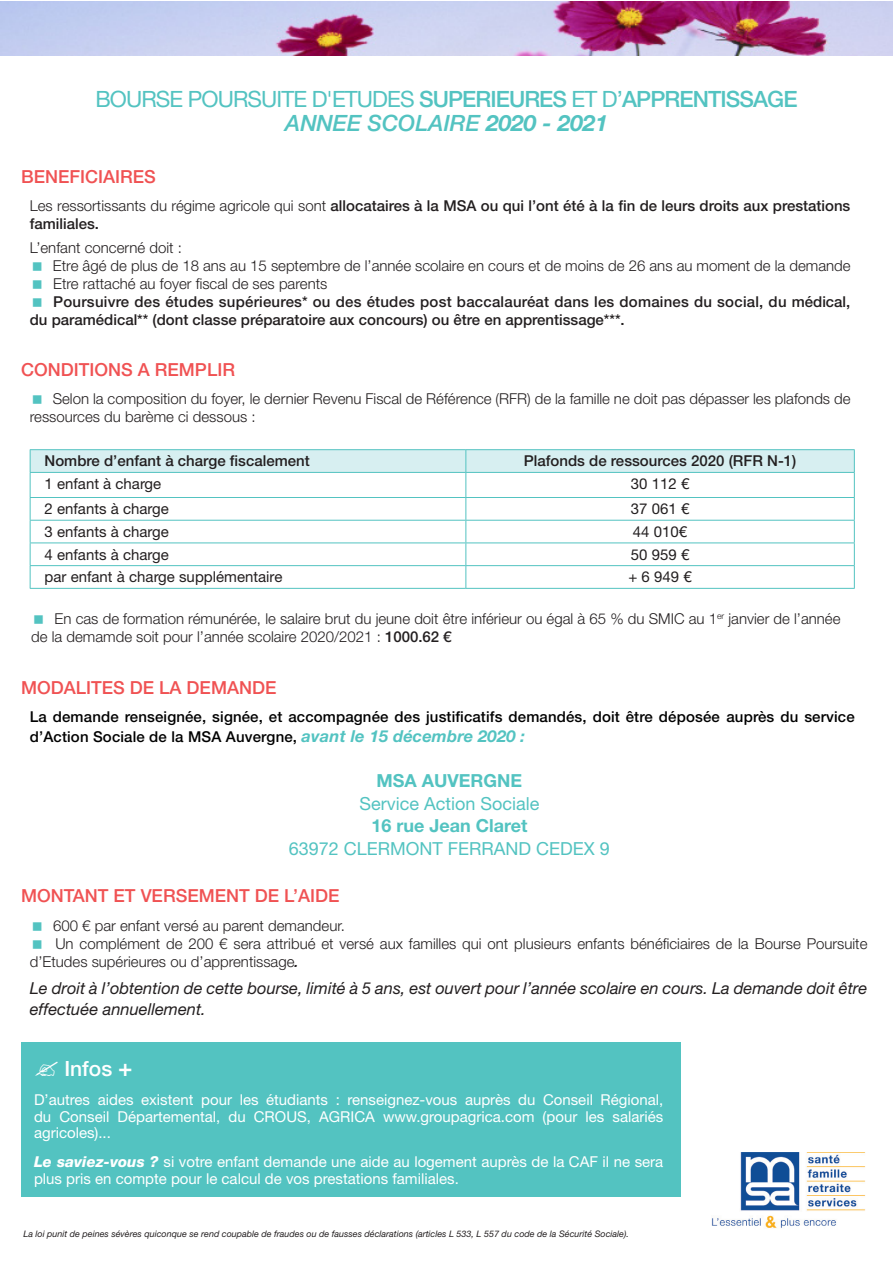
<style>
.page{position:relative;width:893px;height:1263px;background:#fff}
.page>*{position:absolute;margin:0;border:0;box-sizing:border-box;transform-origin:0 0}
.t1{font:22.5px "Helvetica Neue LT Std";letter-spacing:-.04em;color:#53c3c1}
.t2{font:italic 500 22.5px "Helvetica Neue LT Std";color:#53c3c1}
.t3{font:500 21px "Helvetica Neue LT Std";color:#fff}
.t4{font:500 18px "Helvetica Neue LT Std";color:#f05253}
.t5{font:18px "Helvetica Neue LT Std";color:#53c3c1}
.t6{font:700 18px "Helvetica Neue LT Std";color:#53c3c1}
.t7{font:italic 16.5px/21px "Helvetica Neue LT Std";color:#231f20}
.t8{font:300 15px/18px "Helvetica Neue LT Std";color:#231f20}
.t9{font:500 15px/18px "Helvetica Neue LT Std";color:#231f20}
.t10{font:15px/16.5px "Helvetica Neue LT Std";color:#fff;text-align:justify}
.t11{font:500 15px/19.5px "Helvetica Neue LT Std";letter-spacing:.01em;color:#000}
.t12{font:15px "Helvetica Neue LT Std";color:#231f20}
.t13{font:italic 9px "Helvetica Neue LT Std";color:#231f20}
.s1{font-weight:500}
.s2{font-weight:700}
.s3{font-weight:300}
.s4{font-weight:700;font-style:italic;font-size:16.5px;color:#53c3c1}
.s5{font-weight:500;font-style:italic}
.s6{font-size:24px}
.s7{font-weight:800;font-style:italic}
</style>
<div class="page">
<div style="left:21px;top:1042px;width:659px;height:155px;background:#53c3c1"></div>
<img style="left:0;top:1px;width:893px;height:54px">
<img style="left:711px;top:1152px;width:155px;height:76px">
<hr style="left:30px;top:588px;width:436px;height:1px;background:#53c3c1">
<hr style="left:466px;top:588px;width:389px;height:1px;background:#53c3c1">
<hr style="left:30px;top:449px;width:436px;height:1px;background:#53c3c1">
<hr style="left:466px;top:449px;width:389px;height:1px;background:#53c3c1">
<svg style="left:30px;top:450px;width:825px;height:138px"></svg>
<hr style="left:466px;top:472px;width:389px;height:1px;background:#53c3c1">
<p class="t1" style="left:95px;top:86px;width:704px">BOURSE POURSUITE D'ETUDES <span class="s1">SUPERIEURES</span> ET D’<span class="s1">APPRENTISSAGE</span></p>
<p class="t2" style="left:285px;top:110px;width:325px">ANNEE SCOLAIRE <span class="s2">2020 - 2021</span></p>
<p class="t4" style="left:21px;top:166px;width:136px">BENEFICIAIRES</p>
<p class="t9" style="left:30px;top:196px;width:822px"><span class="s3">Les ressortissants du régime agricole qui sont</span> allocataires à la MSA ou qui l’ont été à la fin de leurs droits aux prestations familiales.</p>
<p class="t8" style="left:30px;top:238px;width:154px">L’enfant concerné doit :</p>
<p class="t8" style="left:53px;top:256px;width:799px">Etre âgé de plus de 18 ans au 15 septembre de l’année scolaire en cours et de moins de 26 ans au moment de la demande</p>
<p class="t8" style="left:53px;top:274px;width:276px">Etre rattaché au foyer fiscal de ses parents</p>
<p class="t9" style="left:30px;top:292px;width:822px;text-indent:24px">Poursuivre des études supérieures* ou des études post baccalauréat dans les domaines du social, du médical, du paramédical** (dont classe préparatoire aux concours) ou être en apprentissage***.</p>
<p class="t4" style="left:21px;top:359px;width:215px">CONDITIONS A REMPLIR</p>
<p class="t8" style="left:30px;top:389px;width:822px;text-indent:23px">Selon la composition du foyer, le dernier Revenu Fiscal de Référence (RFR) de la famille ne doit pas dépasser les plafonds de ressources du barème ci dessous :</p>
<p class="t9" style="left:45px;top:452px;width:267px">Nombre d’enfant à charge fiscalement</p>
<p class="t9" style="left:524px;top:452px;width:274px">Plafonds de ressources 2020 (RFR N-1)</p>
<p class="t12" style="left:45px;top:475px;width:118px">1 enfant à charge</p>
<p class="t12" style="left:631px;top:475px;width:60px">30 112 €</p>
<p class="t12" style="left:45px;top:500px;width:126px">2 enfants à charge</p>
<p class="t12" style="left:631px;top:500px;width:60px">37 061 €</p>
<p class="t12" style="left:45px;top:523px;width:126px">3 enfants à charge</p>
<p class="t12" style="left:633px;top:523px;width:56px">44 010€</p>
<p class="t12" style="left:45px;top:545px;width:126px">4 enfants à charge</p>
<p class="t12" style="left:631px;top:545px;width:60px">50 959 €</p>
<p class="t12" style="left:45px;top:568px;width:239px">par enfant à charge supplémentaire</p>
<p class="t12" style="left:628px;top:568px;width:65px">+ 6 949 €</p>
<p class="t8" style="left:31px;top:609px;width:811px;text-indent:23px">En cas de formation rémunérée, le salaire brut du jeune doit être inférieur ou égal à 65 % du SMIC au 1<sup>er</sup> janvier de l’année de la demamde soit pour l’année scolaire 2020/2021 : <span class="s1">1000.62 €</span></p>
<p class="t4" style="left:21px;top:677px;width:257px">MODALITES DE LA DEMANDE</p>
<p class="t11" style="left:30px;top:707px;width:826px">La demande renseignée, signée, et accompagnée des justificatifs demandés, doit être déposée auprès du service d’Action Sociale de la MSA Auvergne, <span class="s4">avant le 15 décembre 2020 :</span></p>
<p class="t6" style="left:376px;top:770px;width:147px">MSA AUVERGNE</p>
<p class="t5" style="left:359px;top:793px;width:181px">Service Action Sociale</p>
<p class="t6" style="left:371px;top:815px;width:158px">16 rue Jean Claret</p>
<p class="t5" style="left:289px;top:838px;width:323px">63972 CLERMONT FERRAND CEDEX 9</p>
<p class="t4" style="left:21px;top:885px;width:320px">MONTANT ET VERSEMENT DE L’AIDE</p>
<p class="t8" style="left:53px;top:916px;width:293px">600 € par enfant versé au parent demandeur.</p>
<p class="t8" style="left:30px;top:934px;width:839px;text-indent:26px">Un complément de 200 € sera attribué et versé aux familles qui ont plusieurs enfants bénéficiaires de la Bourse Poursuite d’Etudes supérieures ou d’apprentissage<span class="s5">.</span></p>
<p class="t7" style="left:30px;top:977px;width:839px">Le droit à l’obtention de cette bourse, limité à 5 ans, est ouvert pour l’année scolaire en cours. La demande doit être effectuée annuellement.</p>
<p class="t3" style="left:64px;top:1056px;width:70px">Infos <span class="s6">+</span></p>
<p class="t10" style="left:34px;top:1091px;width:631px">D’autres aides existent pour les étudiants : renseignez-vous auprès du Conseil Régional, du Conseil Départemental, du CROUS, AGRICA www.groupagrica.com (pour les salariés agricoles)...</p>
<p class="t10" style="left:34px;top:1154px;width:631px"><span class="s7">Le saviez-vous ?</span> si votre enfant demande une aide au logement auprès de la CAF il ne sera plus pris en compte pour le calcul de vos prestations familiales.</p>
<p class="t13" style="left:23px;top:1228px;width:607px">La loi punit de peines sévères quiconque se rend coupable de fraudes ou de fausses déclarations (articles L 533, L 557 du code de la Sécurité Sociale).</p>
</div>
